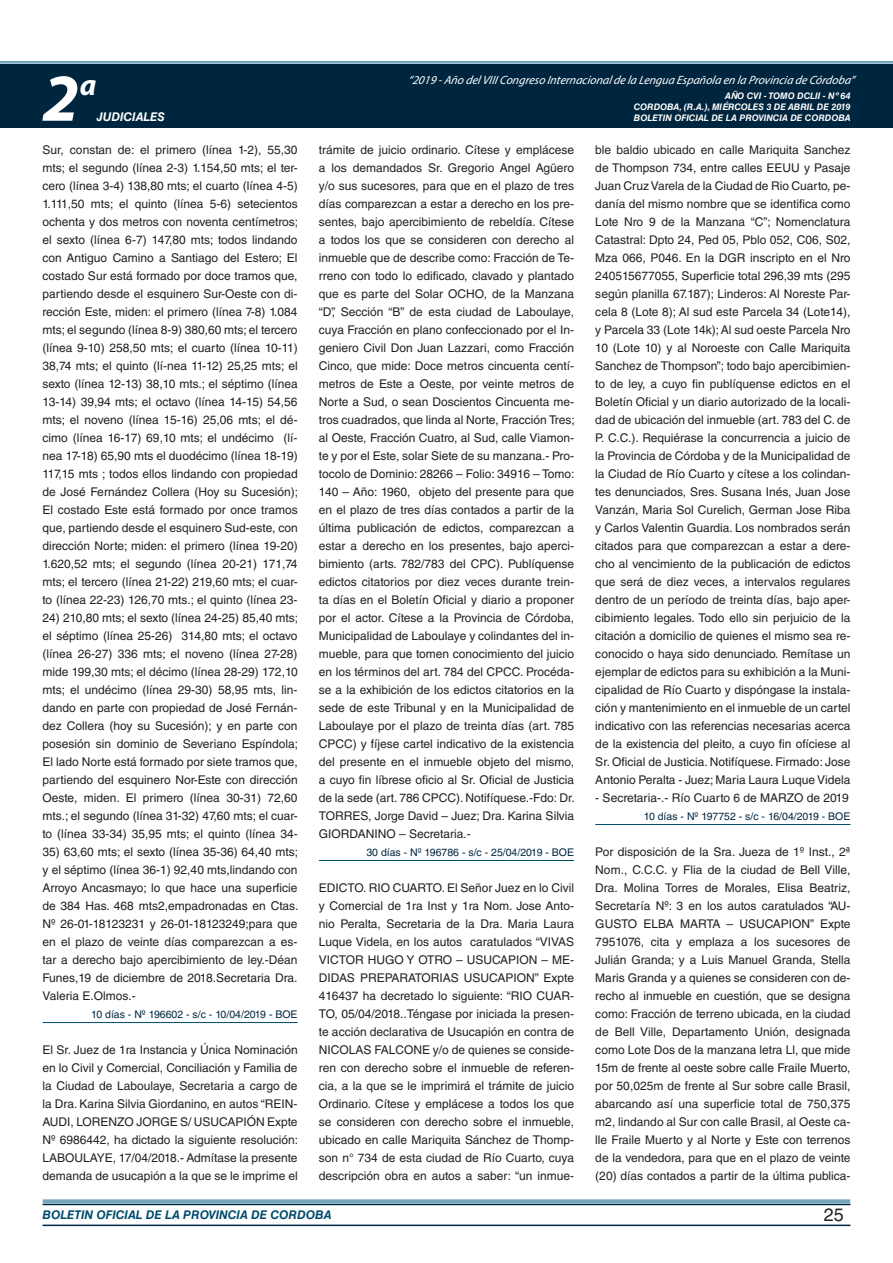
<style>
.page{position:relative;width:893px;height:1263px;background:#fff}
.page>*{position:absolute;margin:0;border:0;box-sizing:border-box;transform-origin:0 0}
.t1{font:italic 700 67.5px "Myriad Pro";color:#fff}
.t2{font:italic 700 30px "Myriad Pro";color:#fff}
.t3{font:18px "Helvetica LT Std";color:#231f20}
.t4{font:12px/18px "Helvetica LT Std";color:#231f20;text-align:justify}
.t5{font:italic 12px "Myriad Pro";color:#fff}
.t6{font:italic 700 12px "Helvetica LT Std";color:#004b6c}
.t7{font:italic 700 12px "Helvetica LT Std";color:#fff}
.t8{font:10.5px "Helvetica LT Std";color:#00263f}
.t9{font:italic 700 9px/10.8px "Helvetica LT Std";color:#fff;text-align:right}
</style>
<div class="page">
<div style="left:0;top:61px;width:893px;height:6px;background:#fff;opacity:.75"></div>
<div style="left:0;top:64px;width:893px;height:64px;background:#00263f"></div>
<hr style="left:43px;top:1224px;width:807px;height:2px;background:#00263f">
<div style="left:42px;top:1198px;width:809px;height:8px;background:#fff;opacity:.75"></div>
<hr style="left:43px;top:1022px;width:255px;height:1px;background:#004b6c">
<hr style="left:319px;top:860px;width:255px;height:1px;background:#004b6c">
<hr style="left:595px;top:824px;width:255px;height:1px;background:#004b6c">
<h2 class="t2" style="left:80px;top:66px;width:18px">a</h2>
<p class="t5" style="left:408px;top:72px;width:448px">“2019 -Año delVIIICongreso Internacionalde la Lengua Esp añola en la Provincia de Córdoba”</p>
<h1 class="t1" style="left:43px;top:54px;width:38px">2</h1>
<p class="t9" style="left:634px;top:91px;width:218px">AÑO CVI - TOMO DCLII - Nº 64<br>CORDOBA, (R.A.), MIÉRCOLES 3 DE ABRIL DE 2019</p>
<p class="t7" style="left:97px;top:110px;width:70px">JUDICIALES</p>
<p class="t9" style="left:634px;top:112px;width:218px">BOLETIN OFICIAL DE LA PROVINCIA DE CORDOBA</p>
<p class="t4" style="left:43px;top:141px;width:257px">Sur, constan de: el primero (línea 1-2), 55,30 mts; el segundo (línea 2-3) 1.154,50 mts; el ter&shy;cero (línea 3-4) 138,80 mts; el cuarto (línea 4-5)<br>1.111,50 mts; el quinto (línea 5-6) setecientos ochenta y dos metros con noventa centímetros; el sexto (línea 6-7) 147,80 mts; todos lindando con Antiguo Camino a Santiago del Estero; El costado Sur está formado por doce tramos que, partiendo desde el esquinero Sur-Oeste con di&shy;rección Este, miden: el primero (línea 7-8) 1.084 mts; el segundo (línea 8-9) 380,60 mts; el tercero (línea 9-10) 258,50 mts; el cuarto (línea 10-11)<br>38,74 mts; el quinto (lí-nea 11-12) 25,25 mts; el sexto (línea 12-13) 38,10 mts.; el séptimo (línea 13-14) 39,94 mts; el octavo (línea 14-15) 54,56 mts; el noveno (línea 15-16) 25,06 mts; el dé&shy;cimo (línea 16-17) 69,10 mts; el undécimo (lí&shy;nea 17-18) 65,90 mts el duodécimo (línea 18-19)<br>117,15 mts ; todos ellos lindando con propiedad de José Fernández Collera (Hoy su Sucesión); El costado Este está formado por once tramos que, partiendo desde el esquinero Sud-este, con dirección Norte; miden: el primero (línea 19-20)<br>1.620,52 mts; el segundo (línea 20-21) 171,74 mts; el tercero (línea 21-22) 219,60 mts; el cuar&shy;to (línea 22-23) 126,70 mts.; el quinto (línea 23-</p>
<p class="t4" style="left:43px;top:609px;width:257px">24) 210,80 mts; el sexto (línea 24-25) 85,40 mts; el séptimo (línea 25-26) 314,80 mts; el octavo (línea 26-27) 336 mts; el noveno (línea 27-28) mide 199,30 mts; el décimo (línea 28-29) 172,10 mts; el undécimo (línea 29-30) 58,95 mts, lin&shy;dando en parte con propiedad de José Fernán&shy;dez Collera (hoy su Sucesión); y en parte con posesión sin dominio de Severiano Espíndola; El lado Norte está formado por siete tramos que, partiendo del esquinero Nor-Este con dirección Oeste, miden. El primero (línea 30-31) 72,60 mts.; el segundo (línea 31-32) 47,60 mts; el cuar&shy;to (línea 33-34) 35,95 mts; el quinto (línea 34-</p>
<p class="t4" style="left:43px;top:843px;width:257px">35) 63,60 mts; el sexto (línea 35-36) 64,40 mts; y el séptimo (línea 36-1) 92,40 mts,lindando con Arroyo Ancasmayo; lo que hace una superficie de 384 Has. 468 mts2,empadronadas en Ctas.<br>Nº 26-01-18123231 y 26-01-18123249;para que en el plazo de veinte días comparezcan a es&shy;tar a derecho bajo apercibimiento de ley.-Déan Funes,19 de diciembre de 2018.Secretaria Dra.<br>Valeria E.Olmos.-</p>
<p class="t8" style="left:91px;top:1008px;width:208px">10 días - Nº 196602 - s/c - 10/04/2019 - BOE</p>
<p class="t4" style="left:43px;top:1041px;width:257px">El Sr. Juez de 1ra Instancia y Única Nominación en lo Civil y Comercial, Conciliación y Familia de la Ciudad de Laboulaye, Secretaria a cargo de la Dra. Karina Silvia Giordanino, en autos “REIN-AUDI, LORENZO JORGE S/ USUCAPIÓN Expte Nº 6986442, ha dictado la siguiente resolución:<br>LABOULAYE, 17/04/2018.- Admítase la presente demanda de usucapión a la que se le imprime el</p>
<p class="t4" style="left:319px;top:141px;width:257px">trámite de juicio ordinario. Cítese y emplácese a los demandados Sr. Gregorio Angel Agüero y/o sus sucesores, para que en el plazo de tres días comparezcan a estar a derecho en los pre&shy;sentes, bajo apercibimiento de rebeldía. Cítese a todos los que se consideren con derecho al inmueble que de describe como: Fracción de Te&shy;rreno con todo lo edificado, clavado y plantado que es parte del Solar OCHO, de la Manzana “D”, Sección “B” de esta ciudad de Laboulaye, cuya Fracción en plano confeccionado por el In&shy;geniero Civil Don Juan Lazzari, como Fracción Cinco, que mide: Doce metros cincuenta centí&shy;metros de Este a Oeste, por veinte metros de Norte a Sud, o sean Doscientos Cincuenta me&shy;tros cuadrados, que linda al Norte, Fracción Tres; al Oeste, Fracción Cuatro, al Sud, calle Viamon&shy;te y por el Este, solar Siete de su manzana.- Pro&shy;tocolo de Dominio: 28266 – Folio: 34916 – Tomo:<br>140 – Año: 1960, objeto del presente para que en el plazo de tres días contados a partir de la última publicación de edictos, comparezcan a estar a derecho en los presentes, bajo aperci&shy;bimiento (arts. 782/783 del CPC). Publíquense edictos citatorios por diez veces durante trein&shy;ta días en el Boletín Oficial y diario a proponer por el actor. Cítese a la Provincia de Córdoba, Municipalidad de Laboulaye y colindantes del in&shy;mueble, para que tomen conocimiento del juicio en los términos del art. 784 del CPCC. Procéda&shy;se a la exhibición de los edictos citatorios en la sede de este Tribunal y en la Municipalidad de Laboulaye por el plazo de treinta días (art. 785<br>CPCC) y fíjese cartel indicativo de la existencia del presente en el inmueble objeto del mismo, a cuyo fin líbrese oficio al Sr. Oficial de Justicia de la sede (art. 786 CPCC). Notifíquese.-Fdo: Dr.<br>TORRES, Jorge David – Juez; Dra. Karina Silvia GIORDANINO – Secretaria.-</p>
<p class="t8" style="left:366px;top:846px;width:209px">30 días - Nº 196786 - s/c - 25/04/2019 - BOE</p>
<p class="t4" style="left:319px;top:879px;width:257px">EDICTO. RIO CUARTO. El Señor Juez en lo Civil y Comercial de 1ra Inst y 1ra Nom. Jose Anto&shy;nio Peralta, Secretaria de la Dra. Maria Laura Luque Videla, en los autos caratulados “VIVAS VICTOR HUGO Y OTRO – USUCAPION – ME-DIDAS PREPARATORIAS USUCAPION” Expte 416437 ha decretado lo siguiente: “RIO CUAR-TO, 05/04/2018..Téngase por iniciada la presen&shy;te acción declarativa de Usucapión en contra de NICOLAS FALCONE y/o de quienes se conside&shy;ren con derecho sobre el inmueble de referen&shy;cia, a la que se le imprimirá el trámite de juicio Ordinario. Cítese y emplácese a todos los que se consideren con derecho sobre el inmueble, ubicado en calle Mariquita Sánchez de Thomp&shy;son n° 734 de esta ciudad de Río Cuarto, cuya descripción obra en autos a saber: “un inmue-</p>
<p class="t4" style="left:595px;top:141px;width:257px">ble baldio ubicado en calle Mariquita Sanchez de Thompson 734, entre calles EEUU y Pasaje Juan Cruz Varela de la Ciudad de Rio Cuarto, pe&shy;danía del mismo nombre que se identifica como Lote Nro 9 de la Manzana “C”; Nomenclatura Catastral: Dpto 24, Ped 05, Pblo 052, C06, S02, Mza 066, P046. En la DGR inscripto en el Nro 240515677055, Superficie total 296,39 mts (295 según planilla 67.187); Linderos: Al Noreste Par&shy;cela 8 (Lote 8); Al sud este Parcela 34 (Lote14), y Parcela 33 (Lote 14k); Al sud oeste Parcela Nro 10 (Lote 10) y al Noroeste con Calle Mariquita Sanchez de Thompson”; todo bajo apercibimien&shy;to de ley, a cuyo fin publíquense edictos en el Boletín Oficial y un diario autorizado de la locali&shy;dad de ubicación del inmueble (art. 783 del C. de P. C.C.). Requiérase la concurrencia a juicio de la Provincia de Córdoba y de la Municipalidad de la Ciudad de Río Cuarto y cítese a los colindan&shy;tes denunciados, Sres. Susana Inés, Juan Jose Vanzán, Maria Sol Curelich, German Jose Riba y Carlos Valentin Guardia. Los nombrados serán citados para que comparezcan a estar a dere&shy;cho al vencimiento de la publicación de edictos que será de diez veces, a intervalos regulares dentro de un período de treinta días, bajo aper&shy;cibimiento legales. Todo ello sin perjuicio de la citación a domicilio de quienes el mismo sea re&shy;conocido o haya sido denunciado. Remítase un ejemplar de edictos para su exhibición a la Muni&shy;cipalidad de Río Cuarto y dispóngase la instala&shy;ción y mantenimiento en el inmueble de un cartel indicativo con las referencias necesarias acerca de la existencia del pleito, a cuyo fin ofíciese al Sr. Oficial de Justicia. Notifíquese. Firmado: Jose Antonio Peralta - Juez; Maria Laura Luque Videla</p>
<p class="t4" style="left:595px;top:789px;width:255px">- Secretaria-.- Río Cuarto 6 de MARZO de 2019</p>
<p class="t8" style="left:644px;top:810px;width:208px">10 días - Nº 197752 - s/c - 16/04/2019 - BOE</p>
<p class="t4" style="left:595px;top:843px;width:257px">Por disposición de la Sra. Jueza de 1º Inst., 2ª Nom., C.C.C. y Flia de la ciudad de Bell Ville, Dra. Molina Torres de Morales, Elisa Beatriz, Secretaría Nº: 3 en los autos caratulados “AU-GUSTO ELBA MARTA – USUCAPION” Expte 7951076, cita y emplaza a los sucesores de Julián Granda; y a Luis Manuel Granda, Stella Maris Granda y a quienes se consideren con de&shy;recho al inmueble en cuestión, que se designa como: Fracción de terreno ubicada, en la ciudad de Bell Ville, Departamento Unión, designada como Lote Dos de la manzana letra Ll, que mide 15m de frente al oeste sobre calle Fraile Muerto, por 50,025m de frente al Sur sobre calle Brasil, abarcando así una superficie total de 750,375 m2, lindando al Sur con calle Brasil, al Oeste ca&shy;lle Fraile Muerto y al Norte y Este con terrenos de la vendedora, para que en el plazo de veinte (20) días contados a partir de la última publica-</p>
<p class="t6" style="left:43px;top:1208px;width:290px">BOLETIN OFICIAL DE LA PROVINCIA DE CORDOBA</p>
<h3 class="t3" style="left:824px;top:1204px;width:22px">25</h3>
</div>
